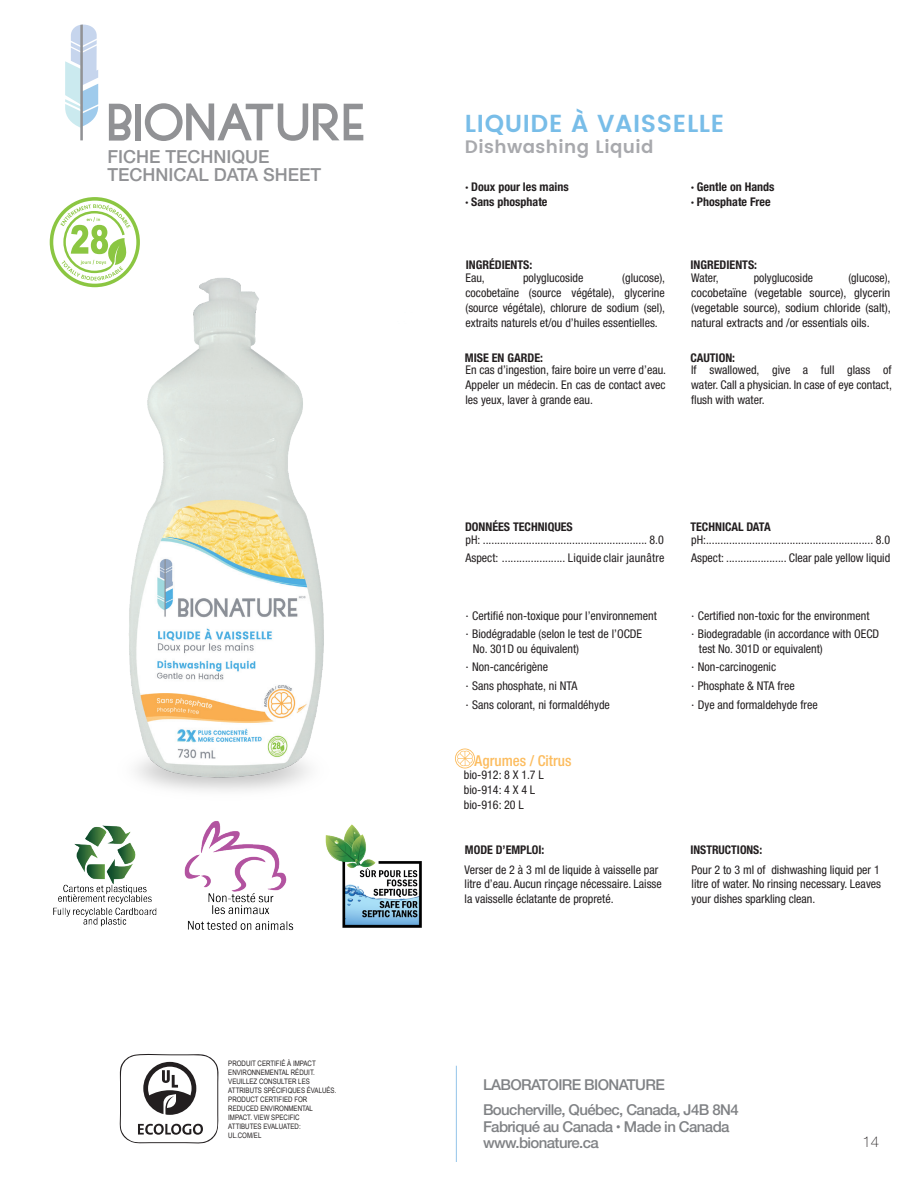
<style>
.page{position:relative;width:912px;height:1188px;background:#fff}
.page>*{position:absolute;margin:0;border:0;box-sizing:border-box;transform-origin:0 0}
.t1{font:600 24.6px "Poppins";letter-spacing:.025em;color:#78bde8}
.t2{font:500 18px/18px "Helvetica Neue LT Std";color:#919295}
.t3{font:600 18px "Poppins";letter-spacing:.025em;color:#a8a9ad}
.t4{font:500 15px/25px "Helvetica Neue LT Std";letter-spacing:-.04em;color:#808285}
.t5{font:500 condensed 15px "Helvetica Neue LT Std";color:#fcbc5e}
.t6{font:100 15px "Helvetica Neue LT Std";color:#231f20}
.t7{font:condensed 12px/15px "Helvetica Neue LT Std";color:#231f20}
.t8{font:700 condensed 12px/15px "Helvetica Neue LT Std";color:#231f20}
.t9{font:condensed 12px/18px "Helvetica Neue LT Std";letter-spacing:.02em;color:#231f20}
.t10{font:7.5px/9px "Arial Narrow";color:#231f20}
.s1{font-stretch:normal}
.s2{font-size:9px}
</style>
<div class="page">
<svg style="left:65px;top:24px;width:33px;height:104px"></svg>
<hr style="left:80px;top:25px;width:3px;height:115px;background:#919295">
<svg style="left:109px;top:104px;width:22px;height:37px"></svg>
<div style="left:135px;top:104px;width:6px;height:37px;background:#919295"></div>
<svg style="left:145px;top:103px;width:218px;height:38px"></svg>
<hr style="left:455px;top:1066px;width:2px;height:96px;background:#9fcbec">
<svg style="left:50px;top:197px;width:90px;height:45px"></svg>
<img style="left:50px;top:242px;width:274px;height:549px">
<svg style="left:455px;top:749px;width:20px;height:19px"></svg>
<img style="left:53px;top:825px;width:104px;height:102px">
<img style="left:184px;top:821px;width:110px;height:110px">
<img style="left:325px;top:824px;width:97px;height:104px">
<svg style="left:119px;top:1053px;width:100px;height:91px"></svg>
<h2 class="t2" style="left:107px;top:147px;width:215px">FICHE TECHNIQUE<br>TECHNICAL DATA SHEET</h2>
<p class="t10" style="left:228px;top:1059px;width:110px">PRODUIT CERTIFIÉ À IMPACT<br>ENVIRONNEMENTAL RÉDUIT.<br>VEUILLEZ CONSULTER LES<br>ATTRIBUTS SPÉCIFIQUES ÉVALUÉS.<br>PRODUCT CERTIFIED FOR<br>REDUCED ENVIRONMENTAL<br>IMPACT. VIEW SPECIFIC<br>ATTIBUTES EVALUATED:<br>UL.COM/EL</p>
<h1 class="t1" style="left:465px;top:105px;width:261px">LIQUIDE À VAISSELLE</h1>
<h2 class="t3" style="left:465px;top:134px;width:190px">Dishwashing Liquid</h2>
<p class="t8" style="left:465px;top:179px;width:105px">∙ Doux pour les mains ∙ Sans phosphate</p>
<p class="t8" style="left:691px;top:179px;width:85px">∙ Gentle on Hands ∙ Phosphate Free</p>
<p class="t8" style="left:465px;top:257px;width:68px">INGRÉDIENTS:</p>
<p class="t8" style="left:690px;top:257px;width:68px">INGREDIENTS:</p>
<p class="t7" style="left:465px;top:270px;width:201px;text-align:justify;text-indent:157px">(glucose), cocobetaïne (source végétale), glycerine (source végétale), chlorure de sodium (sel), extraits naturels et/ou d’huiles essentielles.</p>
<p class="t7" style="left:465px;top:362px;width:202px;text-align:justify">En cas d’ingestion, faire boire un verre d’eau.<br>Appeler un médecin. En cas de contact avec les yeux, laver à grande eau.</p>
<p class="t7" style="left:465px;top:270px;width:21px">Eau,</p>
<p class="t7" style="left:523px;top:270px;width:62px">polyglucoside</p>
<p class="t7" style="left:691px;top:270px;width:29px">Water,</p>
<p class="t7" style="left:753px;top:270px;width:61px">polyglucoside</p>
<p class="t7" style="left:691px;top:270px;width:201px;text-align:justify;text-indent:157px">(glucose), cocobetaïne (vegetable source), glycerin (vegetable source), sodium chloride (salt), natural extracts and /or essentials oils.</p>
<p class="t8" style="left:465px;top:350px;width:79px">MISE EN GARDE:</p>
<p class="t8" style="left:690px;top:350px;width:46px">CAUTION:</p>
<p class="t7" style="left:691px;top:362px;width:202px;text-align:justify">If swallowed, give a full glass of water. Call a physician. In case of eye contact, flush with water.</p>
<p class="t8" style="left:465px;top:519px;width:109px">DONNÉES TECHNIQUES</p>
<p class="t8" style="left:690px;top:519px;width:82px">TECHNICAL DATA</p>
<p class="t9" style="left:465px;top:531px;width:200px">pH: ......................................................... 8.0<br>Aspect: ...................... Liquide clair jaunâtre</p>
<p class="t7" style="left:465px;top:606px;width:193px;line-height:18.6px"><span class="s1">∙</span> Certifié non-toxique pour l’environnement <span class="s1">∙</span> Biodégradable (selon le test de l’OCDE</p>
<p class="t7" style="left:465px;top:639px;width:146px;line-height:18.6px;text-indent:7px">No. 301D ou équivalent)<br><span class="s1">∙</span> Non-cancérigène<br><span class="s1">∙</span> Sans phosphate, ni NTA<br><span class="s1">∙</span> Sans colorant, ni formaldéhyde</p>
<p class="t5" style="left:474px;top:751px;width:98px">Agrumes / Citrus</p>
<p class="t7" style="left:463px;top:767px;width:82px">bio-912: 8 X 1.7 L bio-914: 4 X 4 L bio-916: 20 L</p>
<p class="t7" style="left:691px;top:531px;width:200px;line-height:18px">pH:.......................................................... 8.0<br>Aspect: ..................... Clear pale yellow liquid</p>
<p class="t7" style="left:691px;top:606px;width:189px;line-height:18.6px"><span class="s1">∙</span> Certified non-toxic for the environment<br><span class="s1">∙</span> Biodegradable (in accordance with OECD</p>
<p class="t7" style="left:691px;top:639px;width:133px;line-height:18.6px;text-indent:8px">test No. 301D or equivalent) <span class="s1">∙</span> Non-carcinogenic<br><span class="s1">∙</span> Phosphate &amp; NTA free<br><span class="s1">∙</span> Dye and formaldehyde free</p>
<p class="t8" style="left:465px;top:842px;width:81px">MODE D’EMPLOI:</p>
<p class="t8" style="left:690px;top:842px;width:73px">INSTRUCTIONS:</p>
<p class="t7" style="left:464px;top:862px;width:199px;line-height:14.4px">Verser de 2 à 3 ml de liquide à vaisselle par litre d’eau. Aucun rinçage nécessaire. Laisse la vaisselle éclatante de propreté.</p>
<p class="t7" style="left:691px;top:862px;width:191px;line-height:14.4px;text-align:justify">Pour 2 to 3 ml of dishwashing liquid per 1 litre of water. No rinsing necessary. Leaves your dishes sparkling clean.</p>
<p class="t4" style="left:483px;top:1072px;width:257px">LABORATOIRE BIONATURE<br>Boucherville, Québec, Canada, J4B 8N4</p>
<p class="t4" style="left:483px;top:1118px;width:248px;line-height:16.5px">Fabriqué au Canada <span class="s2">•</span> Made in Canada www.bionature.ca</p>
<p class="t6" style="left:862px;top:1133px;width:18px">14</p>
</div>
